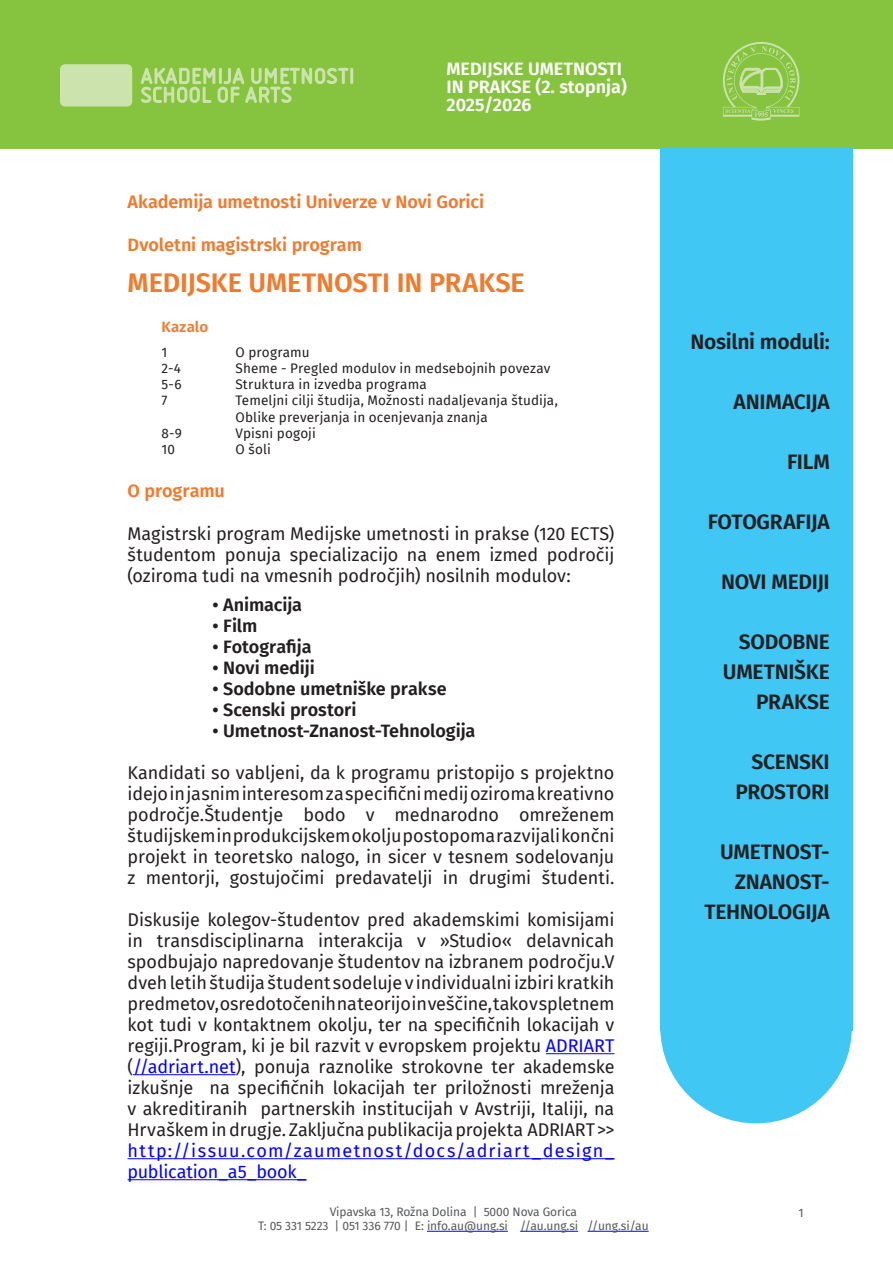
<style>
.page{position:relative;width:893px;height:1263px;background:#fff}
.page>*{position:absolute;margin:0;border:0;box-sizing:border-box;transform-origin:0 0}
.t1{font:600 27px "Fira Sans";letter-spacing:-.005em;color:#ef7b2f}
.t2{font:600 21px/30px "Fira Sans";letter-spacing:-.015em;color:#231f20;text-align:right}
.t3{font:18px/21px "Fira Sans";letter-spacing:-.005em;color:#231f20;text-align:justify}
.t4{font:600 18px "Fira Sans";letter-spacing:-.005em;color:#231f20}
.t5{font:600 18px "Fira Sans";color:#ef7b2f}
.t6{font:600 18px/18px "Fira Sans";color:#fff}
.t7{font:600 15px "Fira Sans";letter-spacing:.01em;color:#ef7b2f}
.t8{font:13.5px/16.2px "Fira Sans";letter-spacing:.01em;color:#231f20}
.t9{font:12px "Fira Sans";letter-spacing:-.005em;color:#57585a}
.s1{color:#00f}
</style>
<div class="page">
<div style="left:0;top:0;width:893px;height:149px;background:#86c43f"></div>
<div style="left:60px;top:64px;width:72px;height:42px;background:#cce3ae;border-radius:5px"></div>
<svg style="left:141px;top:68px;width:212px;height:35px"></svg>
<hr style="left:427px;top:1231px;width:81px;height:1px;background:#00f">
<hr style="left:520px;top:1231px;width:58px;height:1px;background:#00f">
<hr style="left:587px;top:1231px;width:62px;height:1px;background:#00f">
<svg style="left:723px;top:42px;width:76px;height:79px"></svg>
<div style="left:660px;top:149px;width:192px;height:882px;background:#40c7f4"></div>
<hr style="left:546px;top:1053px;width:68px;height:1px;background:#00f">
<hr style="left:133px;top:1074px;width:103px;height:1px;background:#00f">
<hr style="left:128px;top:1158px;width:486px;height:1px;background:#00f">
<hr style="left:128px;top:1179px;width:179px;height:1px;background:#00f">
<div style="left:660px;top:932px;width:192px;height:191px;background:#40c7f4;border-radius:50%"></div>
<p class="t6" style="left:446px;top:59px;width:182px">MEDIJSKE UMETNOSTI<br>IN PRAKSE (2. stopnja)<br>2025/2026</p>
<p class="t5" style="left:128px;top:187px;width:358px">Akademija umetnosti Univerze v Novi Gorici</p>
<p class="t5" style="left:128px;top:230px;width:236px">Dvoletni magistrski program</p>
<p class="t1" style="left:128px;top:261px;width:399px">MEDIJSKE UMETNOSTI IN PRAKSE</p>
<p class="t7" style="left:162px;top:314px;width:48px">Kazalo</p>
<p class="t8" style="left:162px;top:344px;width:7px">1</p>
<p class="t8" style="left:236px;top:344px;width:76px">O programu</p>
<p class="t8" style="left:162px;top:360px;width:21px">2-4</p>
<p class="t8" style="left:236px;top:360px;width:316px">Sheme - Pregled modulov in medsebojnih povezav</p>
<p class="t8" style="left:162px;top:376px;width:22px">5-6</p>
<p class="t8" style="left:236px;top:376px;width:193px">Struktura in izvedba programa</p>
<p class="t8" style="left:162px;top:392px;width:7px">7</p>
<p class="t8" style="left:236px;top:392px;width:324px">Temeljni cilji študija, Možnosti nadaljevanja študija,<br>Oblike preverjanja in ocenjevanja znanja</p>
<p class="t8" style="left:162px;top:425px;width:22px">8-9</p>
<p class="t8" style="left:236px;top:425px;width:82px">Vpisni pogoji</p>
<p class="t8" style="left:162px;top:441px;width:15px">10</p>
<p class="t8" style="left:236px;top:441px;width:37px">O šoli</p>
<p class="t5" style="left:128px;top:476px;width:99px">O programu</p>
<p class="t3" style="left:128px;top:522px;width:488px">Magistrski program Medijske umetnosti in prakse (120 ECTS) študentom ponuja specializacijo na enem izmed področij (oziroma tudi na vmesnih področjih) nosilnih modulov:</p>
<p class="t4" style="left:213px;top:590px;width:91px">• Animacija</p>
<p class="t4" style="left:213px;top:611px;width:46px">• Film</p>
<p class="t4" style="left:213px;top:632px;width:100px">• Fotografija</p>
<p class="t4" style="left:213px;top:653px;width:104px">• Novi mediji</p>
<p class="t4" style="left:213px;top:674px;width:235px">• Sodobne umetniške prakse</p>
<p class="t4" style="left:213px;top:695px;width:145px">• Scenski prostori</p>
<p class="t4" style="left:213px;top:716px;width:264px">• Umetnost-Znanost-Tehnologija</p>
<p class="t3" style="left:128px;top:762px;width:488px">Kandidati so vabljeni, da k programu pristopijo s projektno idejo in jasnim interesom za specifični medij oziroma kreativno področje.Študentje bodo v mednarodno omreženem študijskem in produkcijskem okolju postopoma razvijali končni projekt in teoretsko nalogo, in sicer v tesnem sodelovanju z mentorji, gostujočimi predavatelji in drugimi študenti.</p>
<p class="t3" style="left:128px;top:909px;width:488px">Diskusije kolegov-študentov pred akademskimi komisijami in transdisciplinarna interakcija v »Studio« delavnicah spodbujajo napredovanje študentov na izbranem področju.V dveh letih študija študent sodeluje v individualni izbiri kratkih predmetov, osredotočenih na teorijo in veščine, tako v spletnem kot tudi v kontaktnem okolju, ter na specifičnih lokacijah v regiji.Program, ki je bil razvit v evropskem projektu <span class="s1">ADRIART </span>(<span class="s1">//adriart.net</span>), ponuja raznolike strokovne ter akademske izkušnje na specifičnih lokacijah ter priložnosti mreženja v akreditiranih partnerskih institucijah v Avstriji, Italiji, na Hrvaškem in drugje. Zaključna publikacija projekta ADRIART &gt;&gt; <span class="s1">http://issuu.com/zaumetnost/docs/adriart_design_ publication_a5_book_</span></p>
<p class="t2" style="left:690px;top:326px;width:141px">Nosilni moduli:</p>
<p class="t2" style="left:733px;top:386px;width:98px">ANIMACIJA</p>
<p class="t2" style="left:787px;top:446px;width:44px">FILM</p>
<p class="t2" style="left:708px;top:506px;width:124px">FOTOGRAFIJA</p>
<p class="t2" style="left:721px;top:566px;width:110px">NOVI MEDIJI</p>
<p class="t2" style="left:723px;top:626px;width:108px">SODOBNE<br>UMETNIŠKE<br>PRAKSE</p>
<p class="t2" style="left:736px;top:746px;width:96px">SCENSKI<br>PROSTORI</p>
<p class="t2" style="left:704px;top:836px;width:127px">UMETNOST-<br>ZNANOST-<br>TEHNOLOGIJA</p>
<p class="t9" style="left:330px;top:1203px;width:249px">Vipavska 13, Rožna Dolina | 5000 Nova Gorica</p>
<p class="t9" style="left:798px;top:1204px;width:7px">1</p>
<p class="t9" style="left:258px;top:1217px;width:392px">T: 05 331 5223 | 051 336 770 | E: info.au@ung.si //au.ung.si //ung.si/au</p>
</div>
